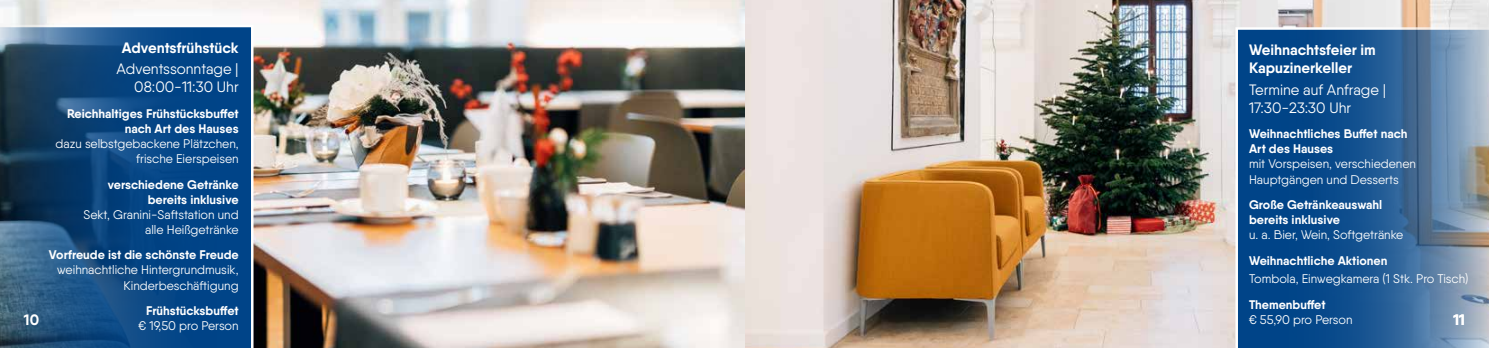
<style>
.page{position:relative;width:1489px;height:348px;background:#fff}
.page>*{position:absolute;margin:0;border:0;box-sizing:border-box;transform-origin:0 0}
.t1{font:15px/18px "Qanelas";color:#fff}
.t2{font:700 15px/18px "Qanelas";color:#fff}
.t3{font:12.5px/15px "Qanelas";color:#fff;text-align:right}
.t4{font:700 12.5px/15px "Qanelas";color:#fff}
</style>
<div class="page">
<img style="left:744px;top:0;width:744px;height:347px">
<svg style="left:1235px;top:27px;width:253px;height:320px;background:#326597"></svg>
<img style="left:0;top:0;width:744px;height:347px">
<svg style="left:0;top:25px;width:253px;height:322px;background:#144a7f"></svg>
<p class="t2" style="left:24px;top:310px;width:17px">10</p>
<p class="t2" style="left:122px;top:38px;width:118px">Adventsfrühstück</p>
<p class="t1" style="left:116px;top:60px;width:124px;text-align:right">Adventssonntage |<br>08:00-11:30 Uhr</p>
<p class="t4" style="left:67px;top:106px;width:173px;text-align:right">Reichhaltiges Frühstücksbuffet nach Art des Hauses</p>
<p class="t3" style="left:56px;top:136px;width:184px">dazu selbstgebackene Plätzchen, frische Eierspeisen</p>
<p class="t4" style="left:108px;top:176px;width:132px;text-align:right">verschiedene Getränke bereits inklusive</p>
<p class="t3" style="left:83px;top:206px;width:157px">Sekt, Granini-Saftstation und alle Heißgetränke</p>
<p class="t4" style="left:49px;top:247px;width:191px">Vorfreude ist die schönste Freude</p>
<p class="t3" style="left:57px;top:262px;width:183px">weihnachtliche Hintergrundmusik,<br>Kinderbeschäftigung</p>
<p class="t4" style="left:146px;top:303px;width:94px">Frühstücksbuffet</p>
<p class="t3" style="left:138px;top:317px;width:102px">€ 19,50 pro Person</p>
<p class="t2" style="left:1248px;top:41px;width:128px">Weihnachtsfeier im<br>Kapuzinerkeller</p>
<p class="t1" style="left:1248px;top:80px;width:138px">Termine auf Anfrage |<br>17:30-23:30 Uhr</p>
<p class="t4" style="left:1248px;top:126px;width:160px">Weihnachtliches Buffet nach<br>Art des Hauses</p>
<p class="t3" style="left:1248px;top:156px;width:168px;text-align:left">mit Vorspeisen, verschiedenen<br>Hauptgängen und Desserts</p>
<p class="t4" style="left:1248px;top:197px;width:135px">Große Getränkeauswahl bereits inklusive</p>
<p class="t3" style="left:1248px;top:227px;width:156px">u. a. Bier, Wein, Softgetränke</p>
<p class="t4" style="left:1248px;top:252px;width:140px">Weihnachtliche Aktionen</p>
<p class="t3" style="left:1248px;top:270px;width:221px">Tombola, Einwegkamera (1 Stk. Pro Tisch)</p>
<p class="t4" style="left:1248px;top:296px;width:78px">Themenbuffet</p>
<p class="t3" style="left:1248px;top:311px;width:105px">€ 55,90 pro Person</p>
<p class="t2" style="left:1453px;top:310px;width:13px">11</p>
</div>
